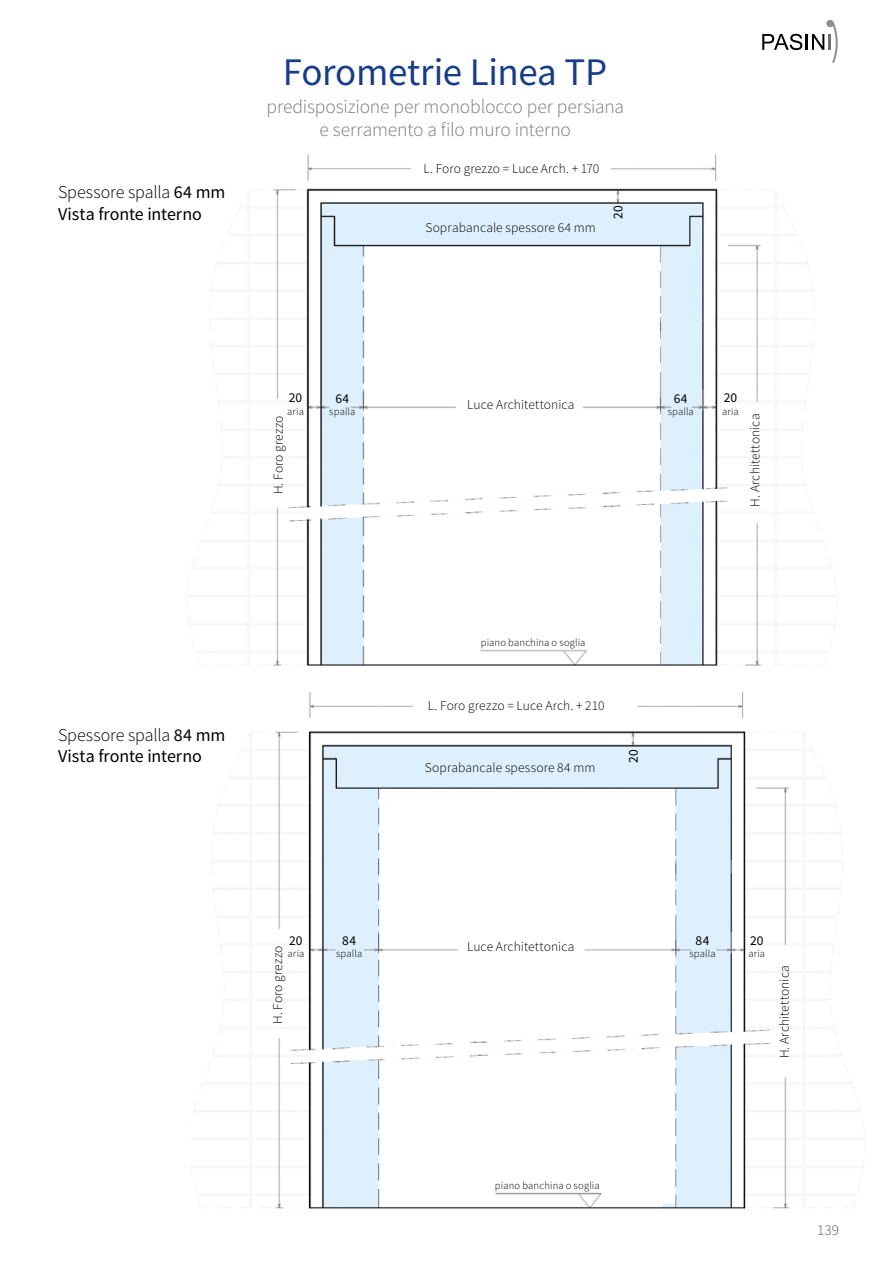
<style>
.page{position:relative;width:893px;height:1263px;background:#fff}
.page>*{position:absolute;margin:0;border:0;box-sizing:border-box;transform-origin:0 0}
.t1{font:39px "Source Sans Pro";letter-spacing:-.01em;color:#153d8a}
.t2{font:300 19.5px/23.4px "Source Sans Pro";letter-spacing:-.005em;color:#7c7b7b;text-align:center}
.t3{font:18px/21.6px "Source Sans Pro";letter-spacing:-.005em;color:#000}
.t4{font:300 15px "Source Sans Pro";color:#575756}
.t5{font:300 13.5px "Source Sans Pro";letter-spacing:.005em;color:#000}
.t6{font:13.5px "Source Sans Pro";color:#000}
.t7{font:300 10.65px "Source Sans Pro";letter-spacing:.015em;color:#000}
.s1{font-weight:300}
</style>
<div class="page">
<svg style="left:762px;top:34px;width:40px;height:16px"></svg>
<hr style="left:805px;top:34px;width:3px;height:16px;background:#000">
<svg style="left:812px;top:20px;width:26px;height:43px"></svg>
<img style="left:189px;top:154px;width:646px;height:512px">
<img style="left:193px;top:691px;width:671px;height:518px">
<h3 class="t3" style="left:58px;top:182px;width:169px"><span class="s1">Spessore spalla</span> 64 mm<br>Vista fronte interno</h3>
<h1 class="t1" style="left:283px;top:47px;width:326px">Forometrie Linea TP</h1>
<h2 class="t2" style="left:267px;top:95px;width:359px">predisposizione per monoblocco per persiana e serramento a filo muro interno</h2>
<p class="t5" style="left:423px;top:160px;width:177px">L. Foro grezzo = Luce Arch. + 170</p>
<p class="t5" style="left:425px;top:219px;width:172px">Soprabancale spessore 64 mm</p>
<p class="t6" style="left:609px;top:219px;width:15px;rotate:-90deg">20</p>
<p class="t6" style="left:289px;top:389px;width:15px">20</p>
<p class="t7" style="left:287px;top:405px;width:18px">aria</p>
<p class="t5" style="left:270px;top:494px;width:80px;rotate:-90deg">H. Foro grezzo</p>
<p class="t6" style="left:335px;top:390px;width:15px">64</p>
<p class="t7" style="left:329px;top:405px;width:28px">spalla</p>
<h3 class="t3" style="left:58px;top:724px;width:169px"><span class="s1">Spessore spalla</span> 84 mm<br>Vista fronte interno</h3>
<p class="t5" style="left:467px;top:396px;width:109px">Luce Architettonica</p>
<p class="t6" style="left:674px;top:390px;width:15px">64</p>
<p class="t7" style="left:668px;top:405px;width:28px">spalla</p>
<p class="t6" style="left:724px;top:389px;width:15px">20</p>
<p class="t7" style="left:722px;top:405px;width:18px">aria</p>
<p class="t5" style="left:747px;top:507px;width:94px;rotate:-90deg">H. Architettonica</p>
<p class="t7" style="left:481px;top:636px;width:106px">piano banchina o soglia</p>
<p class="t5" style="left:428px;top:697px;width:178px">L. Foro grezzo = Luce Arch. + 210</p>
<p class="t5" style="left:425px;top:759px;width:172px">Soprabancale spessore 84 mm</p>
<p class="t6" style="left:625px;top:763px;width:15px;rotate:-90deg">20</p>
<p class="t6" style="left:289px;top:931px;width:15px">20</p>
<p class="t7" style="left:288px;top:947px;width:18px">aria</p>
<p class="t5" style="left:270px;top:1024px;width:80px;rotate:-90deg">H. Foro grezzo</p>
<p class="t6" style="left:342px;top:931px;width:15px">84</p>
<p class="t7" style="left:336px;top:947px;width:28px">spalla</p>
<p class="t5" style="left:467px;top:938px;width:109px">Luce Architettonica</p>
<p class="t7" style="left:495px;top:1178px;width:106px">piano banchina o soglia</p>
<p class="t6" style="left:696px;top:931px;width:15px">84</p>
<p class="t7" style="left:689px;top:947px;width:28px">spalla</p>
<p class="t6" style="left:750px;top:931px;width:15px">20</p>
<p class="t7" style="left:748px;top:947px;width:18px">aria</p>
<p class="t5" style="left:776px;top:1058px;width:94px;rotate:-90deg">H. Architettonica</p>
<p class="t4" style="left:817px;top:1220px;width:23px">139</p>
</div>
